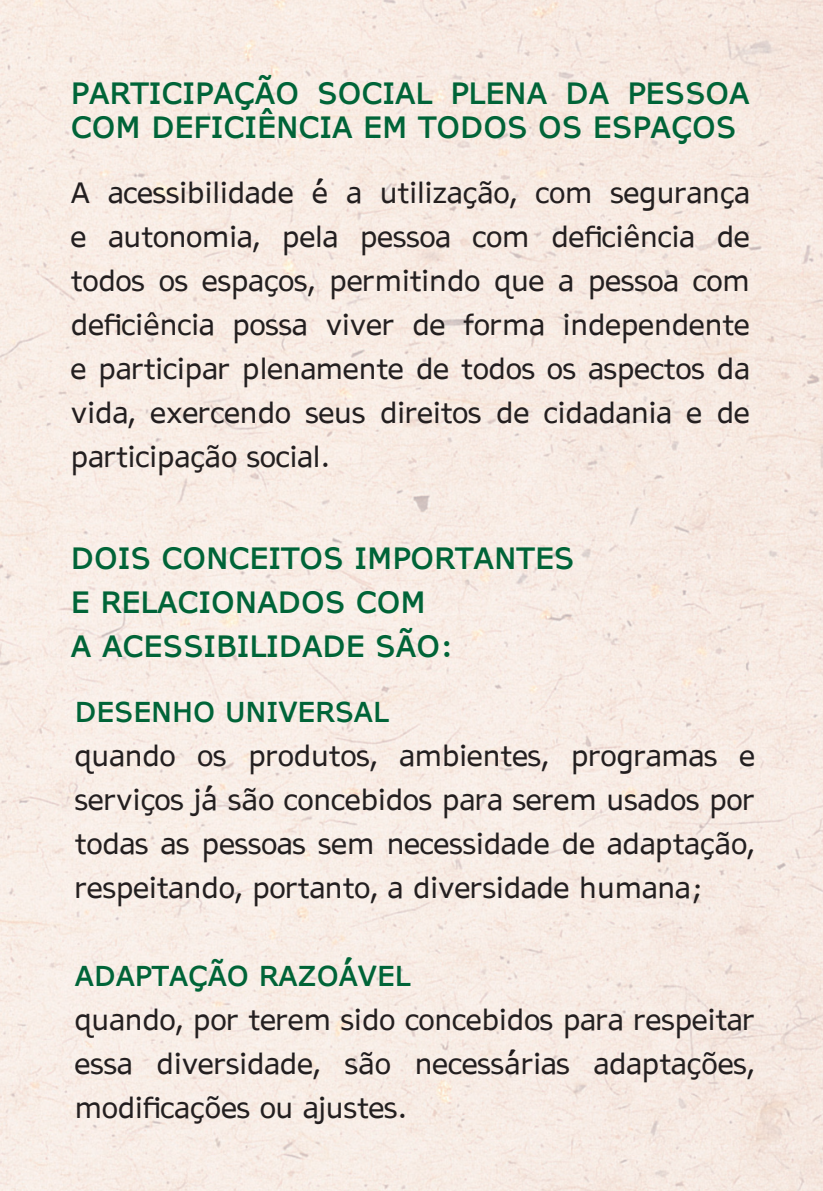
<style>
.page{position:relative;width:823px;height:1191px;background:#fff}
.page>*{position:absolute;margin:0;border:0;box-sizing:border-box;transform-origin:0 0}
.t1{font:700 30px/34px "AP Hont";color:#006438}
.t2{font:28px/44px "AP Hont";color:#231f20;text-align:justify}
.t3{font:700 28px "AP Hont";color:#006438}
</style>
<div class="page">
<img style="left:0;top:0;width:822px;height:1191px">
<p class="t1" style="left:71px;top:75px;width:680px">PARTICIPAÇÃO SOCIAL PLENA DA PESSOA<br>COM DEFICIÊNCIA EM TODOS OS ESPAÇOS</p>
<p class="t2" style="left:71px;top:170px;width:680px">A acessibilidade é a utilização, com segurança e autonomia, pela pessoa com deficiência de todos os espaços, permitindo que a pessoa com deficiência possa viver de forma independente e participar plenamente de todos os aspectos da vida, exercendo seus direitos de cidadania e de participação social.</p>
<p class="t1" style="left:71px;top:540px;width:505px">DOIS CONCEITOS IMPORTANTES</p>
<p class="t1" style="left:71px;top:584px;width:356px">E RELACIONADOS COM</p>
<p class="t1" style="left:71px;top:628px;width:384px">A ACESSIBILIDADE SÃO:</p>
<p class="t3" style="left:75px;top:692px;width:315px">DESENHO UNIVERSAL</p>
<p class="t2" style="left:75px;top:733px;width:681px">quando os produtos, ambientes, programas e serviços já são concebidos para serem usados por todas as pessoas sem necessidade de adaptação, respeitando, portanto, a diversidade humana;</p>
<p class="t3" style="left:75px;top:956px;width:337px">ADAPTAÇÃO RAZOÁVEL</p>
<p class="t2" style="left:75px;top:997px;width:681px">quando, por terem sido concebidos para respeitar essa diversidade, são necessárias adaptações, modificações ou ajustes.</p>
</div>
